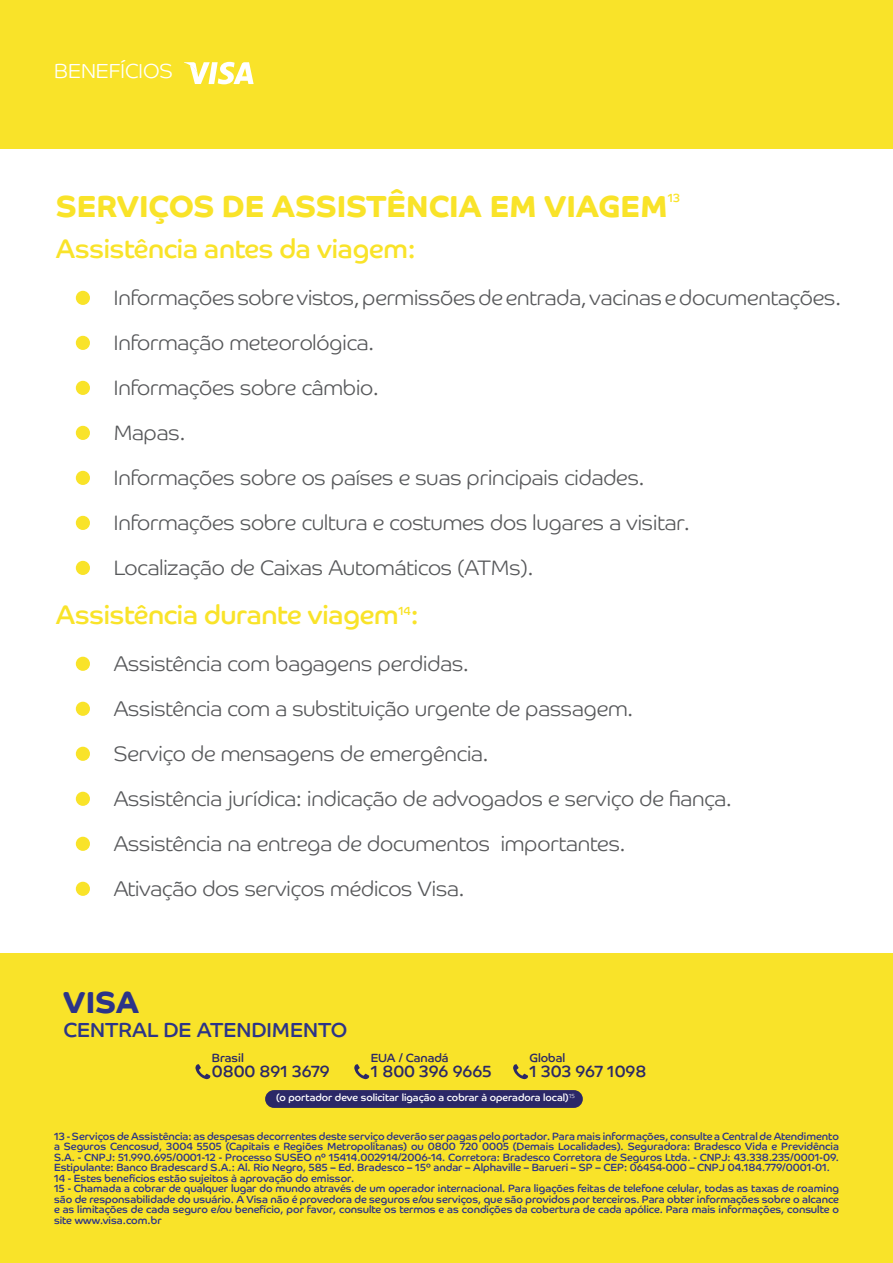
<style>
.page{position:relative;width:893px;height:1263px;background:#fff}
.page>*{position:absolute;margin:0;border:0;box-sizing:border-box;transform-origin:0 0}
.t1{font:700 30.6px "Co Headline";color:#f9e329}
.t2{font:700 30.6px "Co Headline";color:#2c3488}
.t3{font:26.55px "Co Headline";letter-spacing:-.01em;color:#f9e329}
.t4{font:300 21px/45px "Co Headline";color:#57585a}
.t5{font:20.4px "Co Headline";color:#2c3488}
.t6{font:300 20.4px "Co Headline";color:#fff}
.t7{font:16.35px "Co Headline";color:#2b2867}
.t8{font:11.85px "Co Headline";color:#2b2867}
.t9{font:11.85px "Co Headline";color:#f9e329}
.t10{font:10.5px/10.5px "Co Headline";color:#2c3488}
.t11{font:10.2px "Co Headline";color:#fff}
</style>
<div class="page">
<div style="left:76px;top:291px;width:14px;height:14px;background:#f9e329;border-radius:50%"></div>
<div style="left:76px;top:336px;width:14px;height:14px;background:#f9e329;border-radius:50%"></div>
<div style="left:76px;top:381px;width:14px;height:14px;background:#f9e329;border-radius:50%"></div>
<div style="left:76px;top:426px;width:14px;height:14px;background:#f9e329;border-radius:50%"></div>
<div style="left:76px;top:471px;width:14px;height:14px;background:#f9e329;border-radius:50%"></div>
<div style="left:76px;top:516px;width:14px;height:14px;background:#f9e329;border-radius:50%"></div>
<div style="left:76px;top:561px;width:14px;height:14px;background:#f9e329;border-radius:50%"></div>
<div style="left:76px;top:657px;width:14px;height:14px;background:#f9e329;border-radius:50%"></div>
<div style="left:76px;top:702px;width:14px;height:14px;background:#f9e329;border-radius:50%"></div>
<div style="left:76px;top:747px;width:14px;height:14px;background:#f9e329;border-radius:50%"></div>
<div style="left:76px;top:792px;width:14px;height:14px;background:#f9e329;border-radius:50%"></div>
<div style="left:76px;top:837px;width:14px;height:14px;background:#f9e329;border-radius:50%"></div>
<div style="left:76px;top:882px;width:14px;height:14px;background:#f9e329;border-radius:50%"></div>
<div style="left:0;top:953px;width:893px;height:310px;background:#f9e329"></div>
<div style="left:265px;top:1090px;width:318px;height:18px;background:#2b2867;border-radius:9px"></div>
<svg style="left:195px;top:1064px;width:15px;height:15px"></svg>
<svg style="left:354px;top:1064px;width:15px;height:15px"></svg>
<svg style="left:513px;top:1064px;width:15px;height:15px"></svg>
<div style="left:0;top:0;width:893px;height:149px;background:#f9e329"></div>
<svg style="left:184px;top:62px;width:70px;height:22px"></svg>
<h3 class="t6" style="left:54px;top:51px;width:120px">BENEFÍCIOS</h3>
<h1 class="t1" style="left:56px;top:189px;width:613px">SERVIÇOS DE ASSISTÊNCIA EM VIAGEM</h1>
<p class="t9" style="left:668px;top:191px;width:14px">13</p>
<h2 class="t3" style="left:56px;top:233px;width:361px">Assistência antes da viagem:</h2>
<p class="t4" style="left:114px;top:273px;width:729px">Informações sobre vistos, permissões de entrada, vacinas e documentações.<br>Informação meteorológica.<br>Informações sobre câmbio.<br>Mapas.<br>Informações sobre os países e suas principais cidades.<br>Informações sobre cultura e costumes dos lugares a visitar.<br>Localização de Caixas Automáticos (ATMs).</p>
<h2 class="t3" style="left:56px;top:599px;width:344px">Assistência durante viagem</h2>
<p class="t9" style="left:398px;top:604px;width:14px">14</p>
<h2 class="t3" style="left:411px;top:599px;width:9px">:</h2>
<p class="t4" style="left:114px;top:639px;width:619px">Assistência com bagagens perdidas.<br>Assistência com a substituição urgente de passagem.<br>Serviço de mensagens de emergência.<br>Assistência jurídica: indicação de advogados e serviço de fiança.<br>Assistência na entrega de documentos importantes.<br>Ativação dos serviços médicos Visa.</p>
<h1 class="t2" style="left:64px;top:984px;width:77px">VISA</h1>
<h3 class="t5" style="left:64px;top:1018px;width:285px">CENTRAL DE ATENDIMENTO</h3>
<p class="t8" style="left:212px;top:1051px;width:33px">Brasil</p>
<h3 class="t7" style="left:212px;top:1062px;width:119px">0800 891 3679</h3>
<p class="t8" style="left:371px;top:1051px;width:79px">EUA / Canadá</p>
<h3 class="t7" style="left:371px;top:1062px;width:123px">1 800 396 9665</h3>
<p class="t8" style="left:529px;top:1051px;width:37px">Global</p>
<h3 class="t7" style="left:529px;top:1062px;width:118px">1 303 967 1098</h3>
<p class="t11" style="left:276px;top:1092px;width:300px">(o portador deve solicitar ligação a cobrar à operadora local)<sup>15</sup></p>
<p class="t10" style="left:54px;top:1131px;width:786px">13 - Serviços de Assistência: as despesas decorrentes deste serviço deverão ser pagas pelo portador. Para mais informações, consulte a Central de Atendimento a Seguros Cencosud, 3004 5505 (Capitais e Regiões Metropolitanas) ou 0800 720 0005 (Demais Localidades). Seguradora: Bradesco Vida e Previdência S.A. - CNPJ: 51.990.695/0001-12 - Processo SUSEO nº 15414.002914/2006-14. Corretora: Bradesco Corretora de Seguros Ltda. - CNPJ: 43.338.235/0001-09.<br>Estipulante: Banco Bradescard S.A.: Al. Rio Negro, 585 – Ed. Bradesco – 15º andar – Alphaville – Barueri – SP – CEP: 06454-000 – CNPJ 04.184.779/0001-01.<br>14 - Estes benefícios estão sujeitos à aprovação do emissor.<br>15 - Chamada a cobrar de qualquer lugar do mundo através de um operador internacional. Para ligações feitas de telefone celular, todas as taxas de roaming são de responsabilidade do usuário. A Visa não é provedora de seguros e/ou serviços, que são providos por terceiros. Para obter informações sobre o alcance e as limitações de cada seguro e/ou benefício, por favor, consulte os termos e as condições da cobertura de cada apólice. Para mais informações, consulte o site www.visa.com.br</p>
</div>
